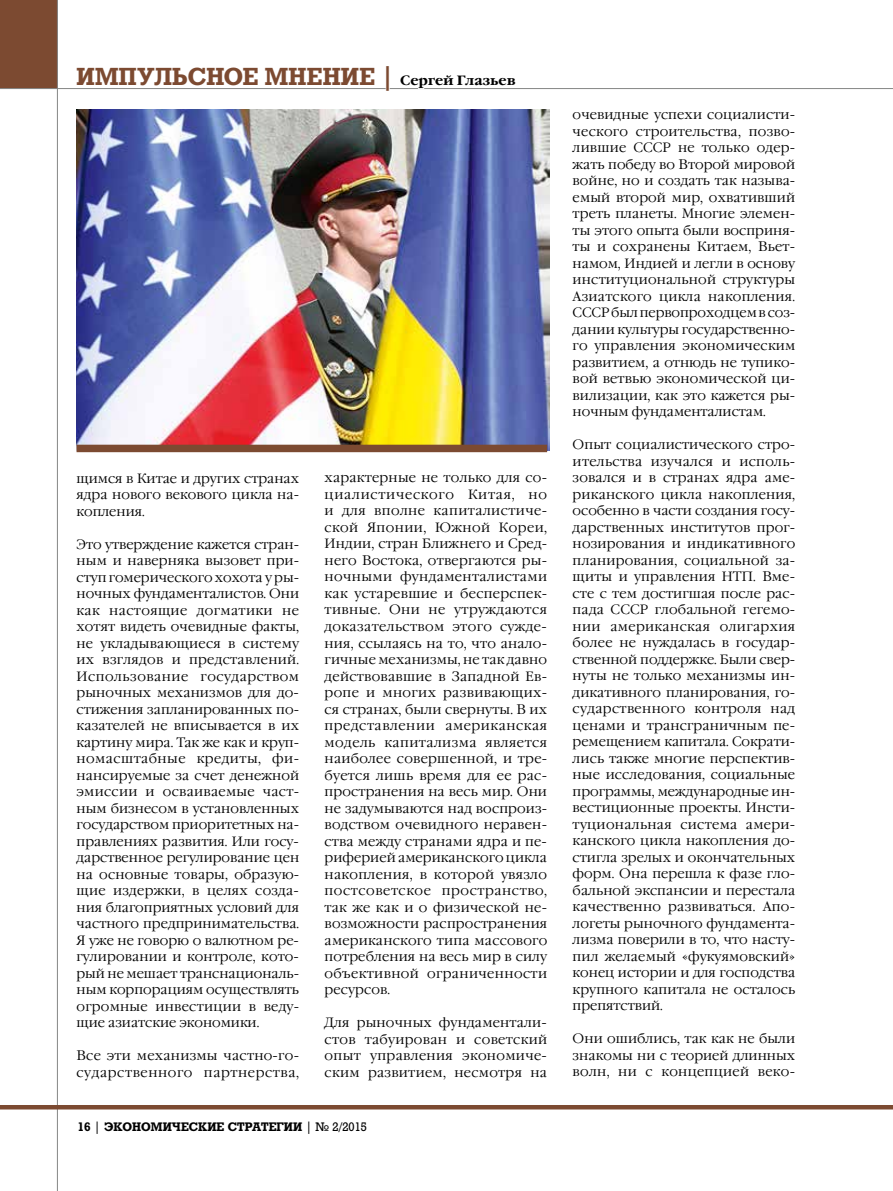
<style>
.page{position:relative;width:893px;height:1191px;background:#fff}
.page>*{position:absolute;margin:0;border:0;box-sizing:border-box;transform-origin:0 0}
.t1{font:700 24px "Rodeo";letter-spacing:.005em;color:#7c4a31}
.t2{font:300 13.5px/16.5px "Garamond C";letter-spacing:.01em;color:#000;text-align:justify}
.t3{font:300 13.5px/16.5px "Garamond C";letter-spacing:.045em;color:#000}
.t4{font:700 12px "Rodeo";color:#000}
.s1{font-family:"Garamond C";font-size:13.5px;color:#000}
.s2{font-weight:400}
</style>
<div class="page">
<div style="left:0;top:0;width:58px;height:89px;background:#7c4a31"></div>
<hr style="left:57px;top:0;width:1px;height:1191px;background:#868786">
<hr style="left:0;top:88px;width:893px;height:1px;background:#868786">
<hr style="left:0;top:1105px;width:893px;height:4px;background:#7c4a31">
<img style="left:77px;top:109px;width:472px;height:342px">
<div style="left:77px;top:445px;width:470px;height:7px;background:#7c4a31"></div>
<h1 class="t1" style="left:77px;top:62px;width:440px">ИМПУЛЬСНОЕ МНЕНИЕ | <span class="s1">Сергей Глазьев</span></h1>
<p class="t2" style="left:77px;top:470px;width:224px">щимся в Китае и других странах ядра нового векового цикла на&shy;копления.</p>
<p class="t2" style="left:77px;top:536px;width:224px">Это утверждение кажется стран&shy;ным и наверняка вызовет при&shy;ступ гомерического хохота у ры&shy;ночных фундаменталистов. Они как настоящие догматики не хотят видеть очевидные факты, не укладывающиеся в систему их взглядов и представлений.<br>Использование государством рыночных механизмов для до&shy;стижения запланированных по&shy;казателей не вписывается в их картину мира. Так же как и круп&shy;номасштабные кредиты, фи&shy;нансируемые за счет денежной эмиссии и осваиваемые част&shy;ным бизнесом в установленных государством приоритетных на&shy;правлениях развития. Или госу&shy;дарственное регулирование цен на основные товары, образую&shy;щие издержки, в целях созда&shy;ния благоприятных условий для частного предпринимательства.<br>Я уже не говорю о валютном ре&shy;гулировании и контроле, кото&shy;рый не мешает транснациональ&shy;ным корпорациям осуществлять огромные инвестиции в веду&shy;щие азиатские экономики.</p>
<p class="t3" style="left:77px;top:1047px;width:224px">Все эти механизмы частно-го&shy;сударственного партнерства,</p>
<p class="t2" style="left:325px;top:470px;width:224px">характерные не только для со&shy;циалистического Китая, но и для вполне капиталистиче&shy;ской Японии, Южной Кореи, Индии, стран Ближнего и Сред&shy;него Востока, отвергаются ры&shy;ночными фундаменталистами как устаревшие и бесперспек&shy;тивные. Они не утруждаются доказательством этого сужде&shy;ния, ссылаясь на то, что анало&shy;гичные механизмы, не так давно действовавшие в Западной Ев&shy;ропе и многих развивающих&shy;ся странах, были свернуты. В их представлении американская модель капитализма является наиболее совершенной, и тре&shy;буется лишь время для ее рас&shy;пространения на весь мир. Они не задумываются над воспроиз&shy;водством очевидного неравен&shy;ства между странами ядра и пе&shy;риферией американского цикла накопления, в которой увязло постсоветское пространство, так же как и о физической не&shy;возможности распространения американского типа массового потребления на весь мир в силу объективной ограниченности ресурсов.</p>
<p class="t2" style="left:325px;top:1014px;width:224px">Для рыночных фундаментали&shy;стов табуирован и советский опыт управления экономиче&shy;ским развитием, несмотря на</p>
<p class="t4" style="left:78px;top:1119px;width:291px">16 <span class="s2">|</span> ЭКОНОМИЧЕСКИЕ СТРАТЕГИИ <span class="s2">| № 2/2015</span></p>
<p class="t2" style="left:573px;top:107px;width:224px">очевидные успехи социалисти&shy;ческого строительства, позво&shy;лившие СССР не только одер&shy;жать победу во Второй мировой войне, но и создать так называ&shy;емый второй мир, охвативший треть планеты. Многие элемен&shy;ты этого опыта были восприня&shy;ты и сохранены Китаем, Вьет&shy;намом, Индией и легли в основу институциональной структуры Азиатского цикла накопления.<br>СССР был первопроходцем в соз&shy;дании культуры государственно&shy;го управления экономическим развитием, а отнюдь не тупико&shy;вой ветвью экономической ци&shy;вилизации, как это кажется ры&shy;ночным фундаменталистам.</p>
<p class="t2" style="left:573px;top:437px;width:224px">Опыт социалистического стро&shy;ительства изучался и исполь&shy;зовался и в странах ядра аме&shy;риканского цикла накопления, особенно в части создания госу&shy;дарственных институтов прог&shy;нозирования и индикативного планирования, социальной за&shy;щиты и управления НТП. Вме&shy;сте с тем достигшая после рас&shy;пада СССР глобальной гегемо&shy;нии американская олигархия более не нуждалась в государ&shy;ственной поддержке. Были свер&shy;нуты не только механизмы ин&shy;дикативного планирования, го&shy;сударственного контроля над ценами и трансграничным пе&shy;ремещением капитала. Сократи&shy;лись также многие перспектив&shy;ные исследования, социальные программы, международные ин&shy;вестиционные проекты. Инсти&shy;туциональная система амери&shy;канского цикла накопления до&shy;стигла зрелых и окончательных форм. Она перешла к фазе гло&shy;бальной экспансии и перестала качественно развиваться. Апо&shy;логеты рыночного фундамента&shy;лизма поверили в то, что насту&shy;пил желаемый «фукуямовский» конец истории и для господства крупного капитала не осталось препятствий.</p>
<p class="t2" style="left:573px;top:1031px;width:224px">Они ошиблись, так как не были знакомы ни с теорией длинных волн, ни с концепцией веко-</p>
</div>
